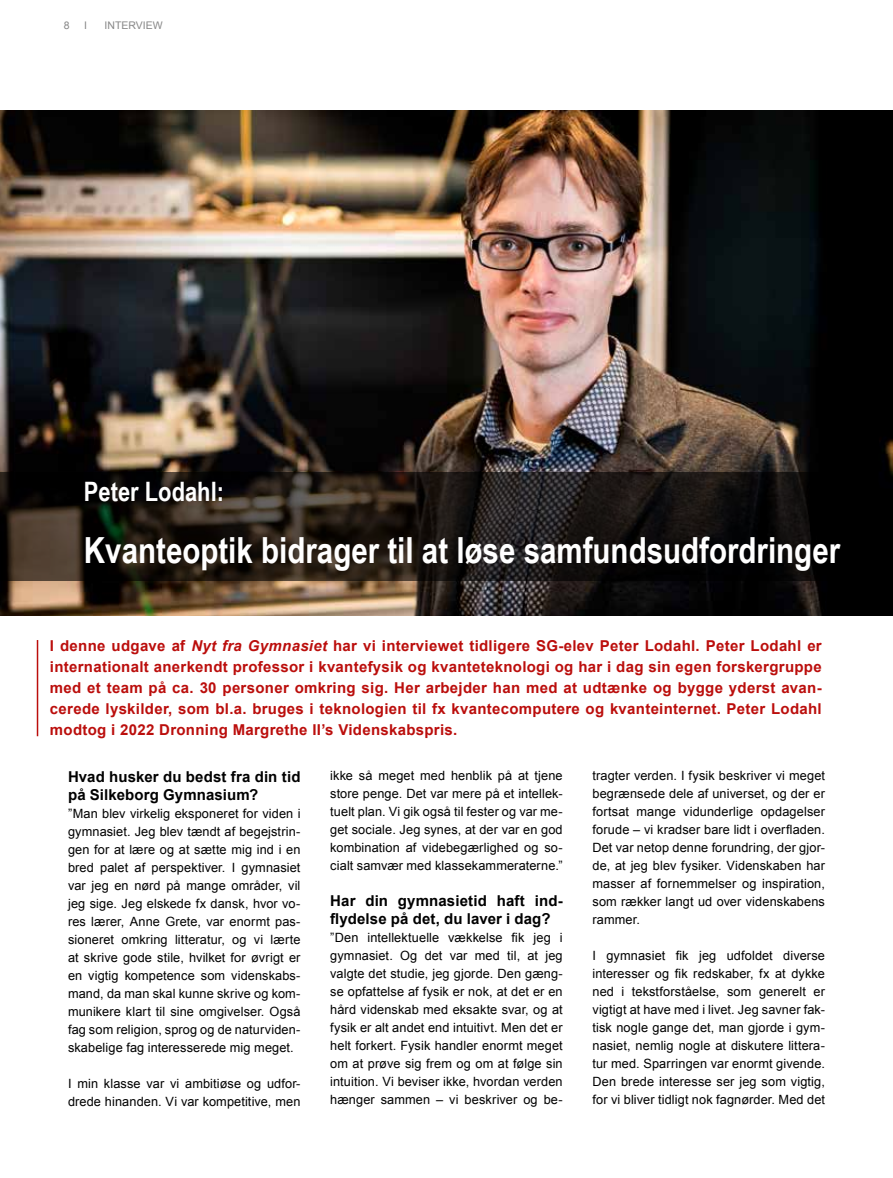
<style>
.page{position:relative;width:893px;height:1178px;background:#fff}
.page>*{position:absolute;margin:0;border:0;box-sizing:border-box;transform-origin:0 0}
.t1{font:700 36px "Arial Narrow";color:#fff}
.t2{font:700 26.7px "Arial Narrow";color:#fff}
.t3{font:700 15px/21px "Arial";letter-spacing:.02em;color:#bb0e0c;text-align:justify}
.t4{font:700 15px/18px "Arial";letter-spacing:.01em;color:#000}
.t5{font:12.75px/18px "Arial";letter-spacing:.01em;color:#000;text-align:justify}
.t6{font:10.5px "Arial";color:#878787}
.s1{font-style:italic}
</style>
<div class="page">
<img style="left:0;top:111px;width:893px;height:504px">
<hr style="left:37px;top:640px;width:1px;height:96px;background:#bb0e0c">
<svg style="left:0;top:472px;width:850px;height:109px;background:#1c1713"></svg>
<p class="t6" style="left:64px;top:18px;width:7px">8</p>
<p class="t6" style="left:84px;top:18px;width:4px">I</p>
<p class="t6" style="left:105px;top:18px;width:60px">INTERVIEW</p>
<h2 class="t2" style="left:84px;top:471px;width:142px">Peter Lodahl:</h2>
<h1 class="t1" style="left:84px;top:523px;width:758px">Kvanteoptik bidrager til at løse samfundsudfordringer</h1>
<p class="t3" style="left:50px;top:636px;width:773px">I denne udgave af <span class="s1">Nyt fra Gymnasiet</span> har vi interviewet tidligere SG-elev Peter Lodahl. Peter Lodahl er internationalt anerkendt professor i kvantefysik og kvanteteknologi og har i dag sin egen forskergruppe med et team på ca. 30 personer omkring sig. Her arbejder han med at udtænke og bygge yderst avan&shy;cerede lyskilder, som bl.a. bruges i teknologien til fx kvantecomputere og kvanteinternet. Peter Lodahl modtog i 2022 Dronning Margrethe II’s Videnskabspris.</p>
<p class="t4" style="left:68px;top:768px;width:234px">Hvad husker du bedst fra din tid på Silkeborg Gymnasium?</p>
<p class="t5" style="left:68px;top:804px;width:234px">”Man blev virkelig eksponeret for viden i gymnasiet. Jeg blev tændt af begejstrin&shy;gen for at lære og at sætte mig ind i en bred palet af perspektiver. I gymnasiet var jeg en nørd på mange områder, vil jeg sige. Jeg elskede fx dansk, hvor vo&shy;res lærer, Anne Grete, var enormt pas&shy;sioneret omkring litteratur, og vi lærte at skrive gode stile, hvilket for øvrigt er en vigtig kompetence som videnskabs&shy;mand, da man skal kunne skrive og kom&shy;munikere klart til sine omgivelser. Også fag som religion, sprog og de naturviden&shy;skabelige fag interesserede mig meget.</p>
<p class="t5" style="left:68px;top:1074px;width:234px">I min klasse var vi ambitiøse og udfor&shy;drede hinanden. Vi var kompetitive, men</p>
<p class="t5" style="left:330px;top:767px;width:234px">ikke så meget med henblik på at tjene store penge. Det var mere på et intellek&shy;tuelt plan. Vi gik også til fester og var me&shy;get sociale. Jeg synes, at der var en god kombination af videbegærlighed og so&shy;cialt samvær med klassekammeraterne.”</p>
<p class="t4" style="left:330px;top:892px;width:234px">Har din gymnasietid haft ind&shy;flydelse på det, du laver i dag?</p>
<p class="t5" style="left:330px;top:929px;width:234px">”Den intellektuelle vækkelse fik jeg i gymnasiet. Og det var med til, at jeg valgte det studie, jeg gjorde. Den gæng&shy;se opfattelse af fysik er nok, at det er en hård videnskab med eksakte svar, og at fysik er alt andet end intuitivt. Men det er helt forkert. Fysik handler enormt meget om at prøve sig frem og om at følge sin intuition. Vi beviser ikke, hvordan verden hænger sammen – vi beskriver og be-</p>
<p class="t5" style="left:592px;top:767px;width:234px">tragter verden. I fysik beskriver vi meget begrænsede dele af universet, og der er fortsat mange vidunderlige opdagelser forude – vi kradser bare lidt i overfladen.<br>Det var netop denne forundring, der gjor&shy;de, at jeg blev fysiker. Videnskaben har masser af fornemmelser og inspiration, som rækker langt ud over videnskabens rammer.</p>
<p class="t5" style="left:592px;top:947px;width:234px">I gymnasiet fik jeg udfoldet diverse interesser og fik redskaber, fx at dykke ned i tekstforståelse, som generelt er vigtigt at have med i livet. Jeg savner fak&shy;tisk nogle gange det, man gjorde i gym&shy;nasiet, nemlig nogle at diskutere littera&shy;tur med. Sparringen var enormt givende.<br>Den brede interesse ser jeg som vigtig, for vi bliver tidligt nok fagnørder. Med det</p>
</div>
